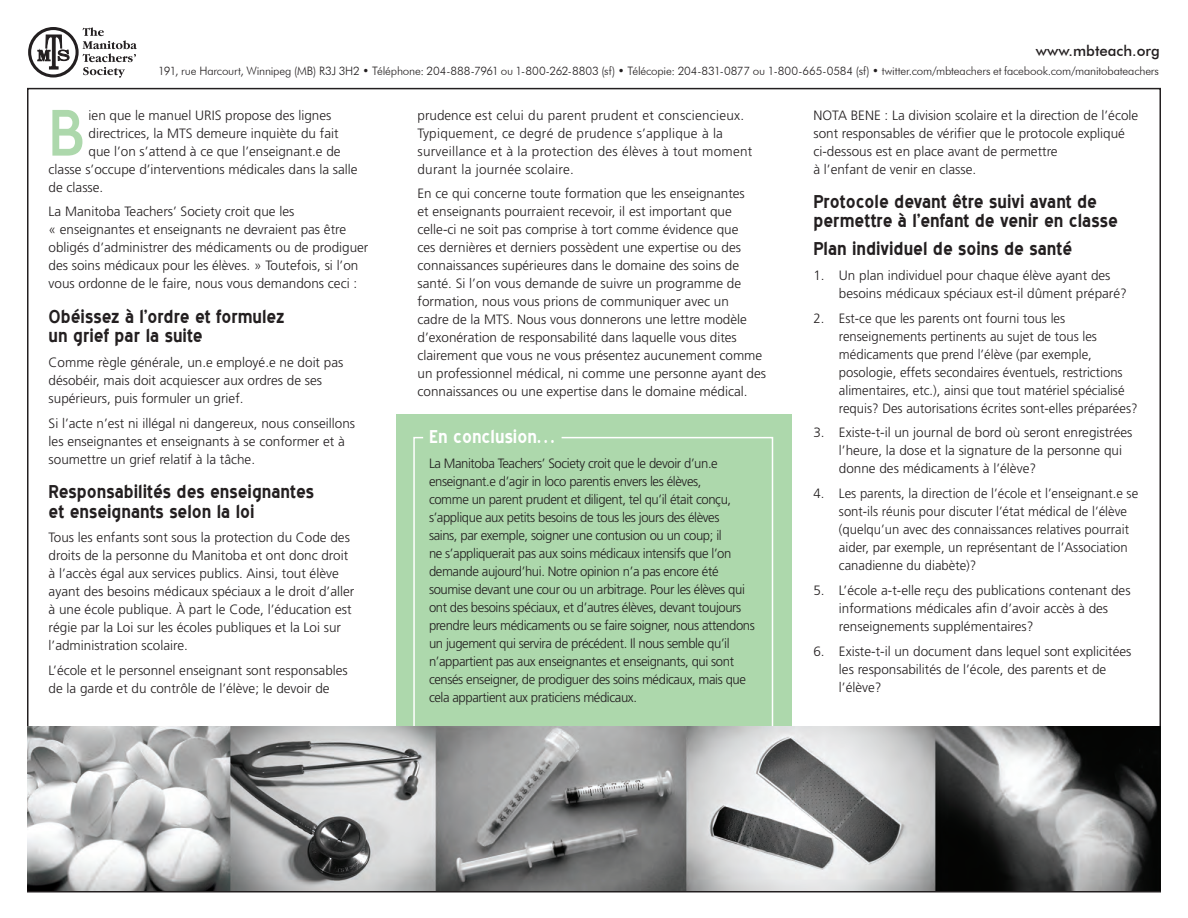
<style>
.page{position:relative;width:1188px;height:918px;background:#fff}
.page>*{position:absolute;margin:0;border:0;box-sizing:border-box;transform-origin:0 0}
.t1{font:63.6px "Blue Highway";color:#add8ac}
.t2{font:700 18px/19.5px "Blue Highway";color:#231f20}
.t3{font:700 18px "Blue Highway";color:#fff}
.t4{font:500 15px "Futura BT";color:#231f20}
.t5{font:300 13.5px/18px "Frutiger";color:#231f20}
.t6{font:300 13.5px/18px "Frutiger";letter-spacing:-.03em;color:#231f20}
.t7{font:300 13.5px/18px "Frutiger";letter-spacing:.02em;color:#231f20}
.t8{font:300 11.7px "Futura BT";letter-spacing:-.015em;color:#231f20}
</style>
<div class="page">
<div style="left:396px;top:414px;width:396px;height:312px;background:#add8ac"></div>
<svg style="left:561px;top:437px;width:213px;height:289px"></svg>
<svg style="left:413px;top:437px;width:11px;height:289px"></svg>
<img style="left:27px;top:726px;width:1134px;height:165px">
<svg style="left:28px;top:27px;width:109px;height:51px"></svg>
<p class="t4" style="left:1036px;top:42px;width:125px">www.mbteach.org</p>
<p class="t8" style="left:158px;top:64px;width:1002px">191, rue Harcourt, Winnipeg (MB) R3J 3H2 • Téléphone: 204-888-7961 ou 1-800-262-8803 (sf) • Télécopie: 204-831-0877 ou 1-800-665-0584 (sf) • twitter.com/mbteachers et facebook.com/manitobateachers</p>
<h1 class="t1" style="left:49px;top:95px;width:37px">B</h1>
<p class="t5" style="left:89px;top:106px;width:244px">ien que le manuel URIS propose des lignes</p>
<p class="t5" style="left:89px;top:124px;width:252px">directrices, la MTS demeure inquiète du fait</p>
<p class="t5" style="left:89px;top:142px;width:254px">que l’on s’attend à ce que l’enseignant.e de</p>
<p class="t5" style="left:49px;top:160px;width:311px">classe s’occupe d’interventions médicales dans la salle</p>
<p class="t5" style="left:49px;top:178px;width:56px">de classe.</p>
<p class="t5" style="left:49px;top:203px;width:321px">La Manitoba Teachers’ Society croit que les<br>« enseignantes et enseignants ne devraient pas être obligés d’administrer des médicaments ou de prodiguer des soins médicaux pour les élèves. » Toutefois, si l’on vous ordonne de le faire, nous vous demandons ceci :</p>
<h2 class="t2" style="left:49px;top:306px;width:238px">Obéissez à l’ordre et formulez un grief par la suite</h2>
<p class="t5" style="left:49px;top:354px;width:296px">Comme règle générale, un.e employé.e ne doit pas désobéir, mais doit acquiescer aux ordres de ses supérieurs, puis formuler un grief.</p>
<p class="t5" style="left:49px;top:414px;width:308px">Si l’acte n’est ni illégal ni dangereux, nous conseillons les enseignantes et enseignants à se conformer et à soumettre un grief relatif à la tâche.</p>
<h2 class="t2" style="left:49px;top:482px;width:267px">Responsabilités des enseignantes et enseignants selon la loi</h2>
<p class="t5" style="left:49px;top:529px;width:307px">Tous les enfants sont sous la protection du Code des droits de la personne du Manitoba et ont donc droit à l’accès égal aux services publics. Ainsi, tout élève ayant des besoins médicaux spéciaux a le droit d’aller à une école publique. À part le Code, l’éducation est régie par la Loi sur les écoles publiques et la Loi sur l’administration scolaire.</p>
<p class="t5" style="left:49px;top:662px;width:301px">L’école et le personnel enseignant sont responsables de la garde et du contrôle de l’élève; le devoir de</p>
<p class="t7" style="left:418px;top:106px;width:336px">prudence est celui du parent prudent et consciencieux.<br>Typiquement, ce degré de prudence s’applique à la surveillance et à la protection des élèves à tout moment durant la journée scolaire.</p>
<p class="t5" style="left:418px;top:185px;width:350px">En ce qui concerne toute formation que les enseignantes<br>et enseignants pourraient recevoir, il est important que celle-ci ne soit pas comprise à tort comme évidence que<br>ces dernières et derniers possèdent une expertise ou des connaissances supérieures dans le domaine des soins de santé. Si l’on vous demande de suivre un programme de formation, nous vous prions de communiquer avec un<br>cadre de la MTS. Nous vous donnerons une lettre modèle d’exonération de responsabilité dans laquelle vous dites clairement que vous ne vous présentez aucunement comme un professionnel médical, ni comme une personne ayant des connaissances ou une expertise dans le domaine médical.</p>
<h2 class="t3" style="left:429px;top:426px;width:128px">En conclusion…</h2>
<p class="t6" style="left:429px;top:455px;width:327px">La Manitoba Teachers’ Society croit que le devoir d’un.e enseignant.e d’agir in loco parentis envers les élèves,<br>comme un parent prudent et diligent, tel qu’il était conçu, s’applique aux petits besoins de tous les jours des élèves<br>sains, par exemple, soigner une contusion ou un coup; il<br>ne s’appliquerait pas aux soins médicaux intensifs que l’on demande aujourd’hui. Notre opinion n’a pas encore été soumise devant une cour ou un arbitrage. Pour les élèves qui ont des besoins spéciaux, et d’autres élèves, devant toujours prendre leurs médicaments ou se faire soigner, nous attendons un jugement qui servira de précédent. Il nous semble qu’il n’appartient pas aux enseignantes et enseignants, qui sont censés enseigner, de prodiguer des soins médicaux, mais que cela appartient aux praticiens médicaux.</p>
<p class="t5" style="left:813px;top:106px;width:326px">NOTA BENE : La division scolaire et la direction de l’école sont responsables de vérifier que le protocole expliqué ci-dessous est en place avant de permettre<br>à l’enfant de venir en classe.</p>
<h2 class="t2" style="left:813px;top:192px;width:306px">Protocole devant être suivi avant de permettre à l’enfant de venir en classe</h2>
<h2 class="t2" style="left:813px;top:239px;width:260px">Plan individuel de soins de santé</h2>
<p class="t5" style="left:839px;top:266px;width:290px;text-indent:-26px">1. Un plan individuel pour chaque élève ayant des besoins médicaux spéciaux est-il dûment préparé?</p>
<p class="t5" style="left:839px;top:309px;width:300px;text-indent:-25px">2. Est-ce que les parents ont fourni tous les renseignements pertinents au sujet de tous les médicaments que prend l’élève (par exemple, posologie, effets secondaires éventuels, restrictions alimentaires, etc.), ainsi que tout matériel spécialisé requis? Des autorisations écrites sont-elles préparées?</p>
<p class="t5" style="left:839px;top:424px;width:295px;text-indent:-26px">3. Existe-t-il un journal de bord où seront enregistrées l’heure, la dose et la signature de la personne qui donne des médicaments à l’élève?</p>
<p class="t5" style="left:839px;top:485px;width:301px;text-indent:-25px">4. Les parents, la direction de l’école et l’enseignant.e se sont-ils réunis pour discuter l’état médical de l’élève (quelqu’un avec des connaissances relatives pourrait aider, par exemple, un représentant de l’Association canadienne du diabète)?</p>
<p class="t5" style="left:839px;top:581px;width:293px;text-indent:-26px">5. L’école a-t-elle reçu des publications contenant des informations médicales afin d’avoir accès à des renseignements supplémentaires?</p>
<p class="t5" style="left:839px;top:642px;width:294px;text-indent:-26px">6. Existe-t-il un document dans lequel sont explicitées les responsabilités de l’école, des parents et de l’élève?</p>
</div>
